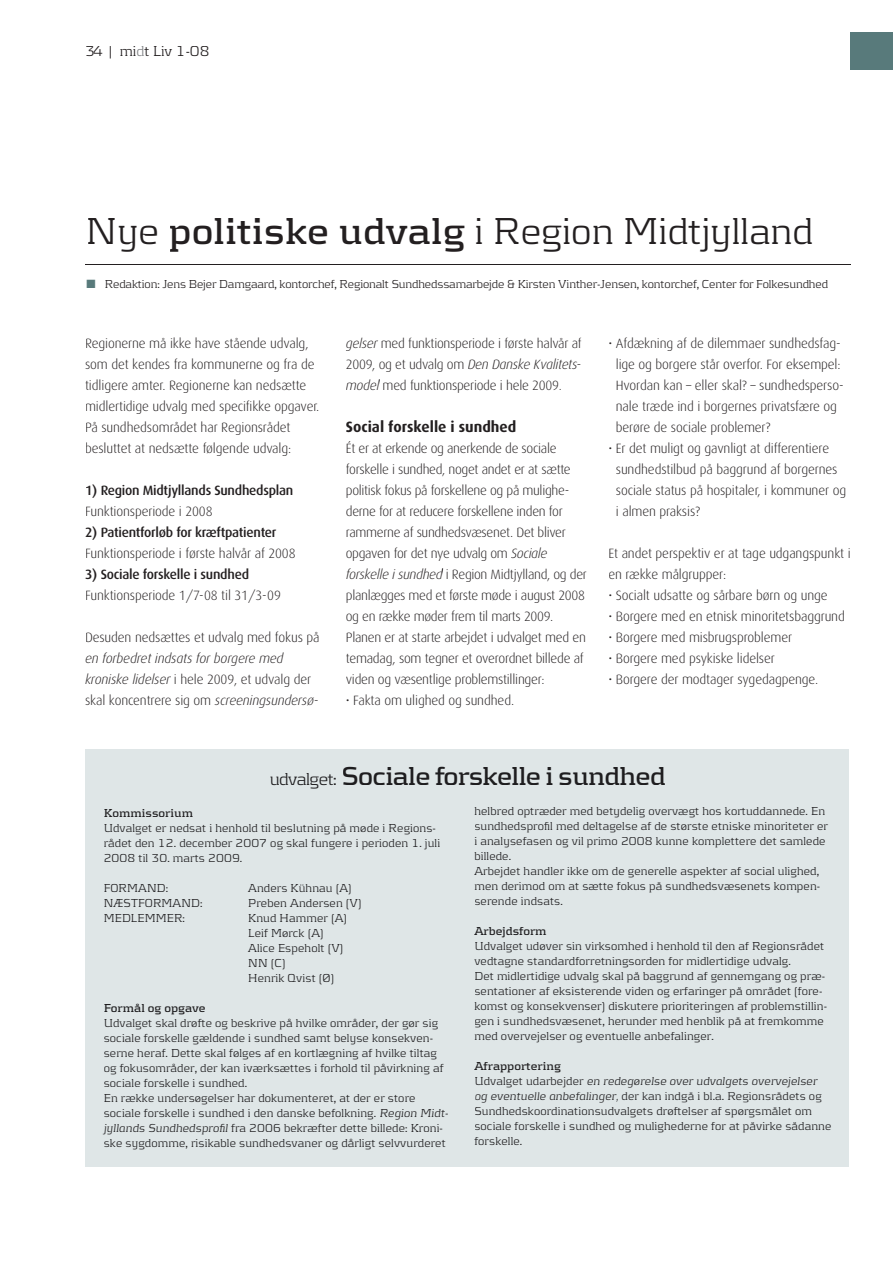
<style>
.page{position:relative;width:893px;height:1263px;background:#fff}
.page>*{position:absolute;margin:0;border:0;box-sizing:border-box;transform-origin:0 0}
.t1{font:300 39px "Kontrapunkt";color:#231f20}
.t2{font:700 27px "Kontrapunkt";letter-spacing:-.03em;color:#1e1d1f}
.t3{font:700 15px "Dax";color:#231f20}
.t4{font:300 15px "Kontrapunkt";color:#231f20}
.t5{font:300 13.5px/21px "Dax";letter-spacing:-.01em;color:#231f20}
.t6{font:italic 300 13.5px/21px "Dax";letter-spacing:-.01em;color:#231f20}
.t7{font:500 13.5px "Dax";letter-spacing:-.02em;color:#231f20}
.t8{font:300 12px/15px "Kontrapunkt";letter-spacing:.01em;color:#1e1d1f}
.t9{font:300 12px "Kontrapunkt";letter-spacing:-.01em;color:#231f20}
.t10{font:700 12px "Kontrapunkt";color:#1e1d1f}
.s1{color:#808285}
.s2{font-weight:700}
.s3{color:#587a7b}
.s4{font-style:normal}
.s5{font-style:italic}
.s6{font-weight:300;font-size:18px}
</style>
<div class="page">
<div style="left:850px;top:32px;width:43px;height:37px;background:#587a7b"></div>
<div style="left:85px;top:749px;width:764px;height:418px;background:#dfe6e7"></div>
<hr style="left:85px;top:264px;width:765px;height:1px;background:#231f20">
<p class="t4" style="left:85px;top:42px;width:126px">34 | mi<span class="s1">d</span>t Liv 1-08</p>
<h1 class="t1" style="left:86px;top:208px;width:729px">Nye <span class="s2">politiske udvalg</span> i Region Midtjylland</h1>
<p class="t9" style="left:87px;top:277px;width:743px"><span class="s3">■</span> Redaktion: Jens Bejer Damgaard, kontorchef, Regionalt Sundhedssamarbejde &amp; Kirsten Vinther-Jensen, kontorchef, Center for Folkesundhed</p>
<p class="t5" style="left:85px;top:333px;width:236px">Regionerne må ikke have stående udvalg, som det kendes fra kommunerne og fra de tidligere amter. Regionerne kan nedsætte midlertidige udvalg med specifikke opgaver.<br>På sundhedsområdet har Regionsrådet besluttet at nedsætte følgende udvalg:</p>
<p class="t7" style="left:85px;top:483px;width:210px">1) Region Midtjyllands Sundhedsplan</p>
<p class="t5" style="left:85px;top:501px;width:129px">Funktionsperiode i 2008</p>
<p class="t7" style="left:85px;top:525px;width:193px">2) Patientforløb for kræftpatienter</p>
<p class="t5" style="left:85px;top:543px;width:212px">Funktionsperiode i første halvår af 2008</p>
<p class="t7" style="left:85px;top:567px;width:166px">3) Sociale forskelle i sundhed</p>
<p class="t5" style="left:85px;top:585px;width:197px">Funktionsperiode 1/7-08 til 31/3-09</p>
<p class="t5" style="left:85px;top:627px;width:236px">Desuden nedsættes et udvalg med fokus på</p>
<p class="t6" style="left:85px;top:648px;width:235px">en forbedret indsats for borgere med kroniske lidelser <span class="s4">i hele 2009, et udvalg der skal koncentrere sig om</span> screeningsundersø-</p>
<p class="t5" style="left:346px;top:333px;width:237px;text-align:justify"><span class="s5">gelser</span> med funktionsperiode i første halvår af 2009, og et udvalg om <span class="s5">Den Danske Kvalitets&shy;model</span> med funktionsperiode i hele 2009.</p>
<p class="t3" style="left:346px;top:418px;width:172px">Social forskelle i sundhed</p>
<p class="t5" style="left:346px;top:438px;width:243px">Ét er at erkende og anerkende de sociale forskelle i sundhed, noget andet er at sætte politisk fokus på forskellene og på mulighe&shy;derne for at reducere forskellene inden for rammerne af sundhedsvæsenet. Det bliver opgaven for det nye udvalg om <span class="s5">Sociale forskelle i sundhed</span> i Region Midtjylland, og der planlægges med et første møde i august 2008 og en række møder frem til marts 2009.<br>Planen er at starte arbejdet i udvalget med en temadag, som tegner et overordnet billede af viden og væsentlige problemstillinger:</p>
<p class="t5" style="left:346px;top:690px;width:170px">• Fakta om ulighed og sundhed.</p>
<p class="t5" style="left:616px;top:333px;width:229px;text-indent:-7px">• Afdækning af de dilemmaer sundhedsfag&shy;lige og borgere står overfor. For eksempel:<br>Hvordan kan – eller skal? – sundhedsperso&shy;nale træde ind i borgernes privatsfære og berøre de sociale problemer?</p>
<p class="t5" style="left:616px;top:438px;width:232px;text-indent:-7px">• Er det muligt og gavnligt at differentiere sundhedstilbud på baggrund af borgernes sociale status på hospitaler, i kommuner og i almen praksis?</p>
<p class="t5" style="left:608px;top:543px;width:244px">Et andet perspektiv er at tage udgangspunkt i en række målgrupper:</p>
<p class="t5" style="left:608px;top:585px;width:221px">• Socialt udsatte og sårbare børn og unge</p>
<p class="t5" style="left:608px;top:606px;width:238px">• Borgere med en etnisk minoritetsbaggrund</p>
<p class="t5" style="left:608px;top:627px;width:185px">• Borgere med misbrugsproblemer</p>
<p class="t5" style="left:608px;top:648px;width:168px">• Borgere med psykiske lidelser</p>
<p class="t5" style="left:608px;top:669px;width:211px">• Borgere der modtager sygedagpenge.</p>
<h2 class="t2" style="left:270px;top:760px;width:397px"><span class="s6">udvalget:</span> Sociale forskelle i sundhed</h2>
<p class="t8" style="left:474px;top:803px;width:355px">helbred optræder med betydelig overvægt hos kortuddannede. En sundhedsprofil med deltagelse af de største etniske minoriteter er i analysefasen og vil primo 2008 kunne komplettere det samlede billede.<br>Arbejdet handler ikke om de generelle aspekter af social ulighed, men derimod om at sætte fokus på sundhedsvæsenets kompen&shy;serende indsats.</p>
<p class="t10" style="left:474px;top:924px;width:74px">Arbejdsform</p>
<p class="t8" style="left:474px;top:938px;width:354px">Udvalget udøver sin virksomhed i henhold til den af Regionsrådet vedtagne standardforretningsorden for midlertidige udvalg.<br>Det midlertidige udvalg skal på baggrund af gennemgang og præ&shy;sentationer af eksisterende viden og erfaringer på området (fore&shy;komst og konsekvenser) diskutere prioriteringen af problemstillin&shy;gen i sundhedsvæsenet, herunder med henblik på at fremkomme med overvejelser og eventuelle anbefalinger.</p>
<p class="t8" style="left:474px;top:1058px;width:359px"><span class="s2">Afrapportering<br></span>Udvalget udarbejder <span class="s5">en redegørelse over udvalgets overvejelser og eventuelle anbefalinger</span>, der kan indgå i bl.a. Regionsrådets og Sundhedskoordinationsudvalgets drøftelser af spørgsmålet om sociale forskelle i sundhed og mulighederne for at påvirke sådanne forskelle.</p>
<p class="t10" style="left:104px;top:806px;width:91px">Kommissorium</p>
<p class="t8" style="left:104px;top:820px;width:338px">Udvalget er nedsat i henhold til beslutning på møde i Regions&shy;rådet den 12. december 2007 og skal fungere i perioden 1. juli<br>2008 til 30. marts 2009.</p>
<p class="t8" style="left:104px;top:880px;width:66px">FORMAND:</p>
<p class="t8" style="left:248px;top:880px;width:105px">Anders Kühnau (A)</p>
<p class="t8" style="left:104px;top:895px;width:100px">NÆSTFORMAND:</p>
<p class="t8" style="left:248px;top:895px;width:115px">Preben Andersen (V)</p>
<p class="t8" style="left:104px;top:910px;width:83px">MEDLEMMER:</p>
<p class="t8" style="left:248px;top:910px;width:100px">Knud Hammer (A)<br>Leif Mørck (A)<br>Alice Espeholt (V)<br>NN (C)<br>Henrik Qvist (Ø)</p>
<p class="t10" style="left:104px;top:1001px;width:103px">Formål og opgave</p>
<p class="t8" style="left:104px;top:1015px;width:346px">Udvalget skal drøfte og beskrive på hvilke områder, der gør sig sociale forskelle gældende i sundhed samt belyse konsekven&shy;serne heraf. Dette skal følges af en kortlægning af hvilke tiltag og fokusområder, der kan iværksættes i forhold til påvirkning af sociale forskelle i sundhed.<br>En række undersøgelser har dokumenteret, at der er store sociale forskelle i sundhed i den danske befolkning. <span class="s5">Region Midt&shy;jyllands Sundhedsprofil</span> fra 2006 bekræfter dette billede: Kroni&shy;ske sygdomme, risikable sundhedsvaner og dårligt selvvurderet</p>
</div>
